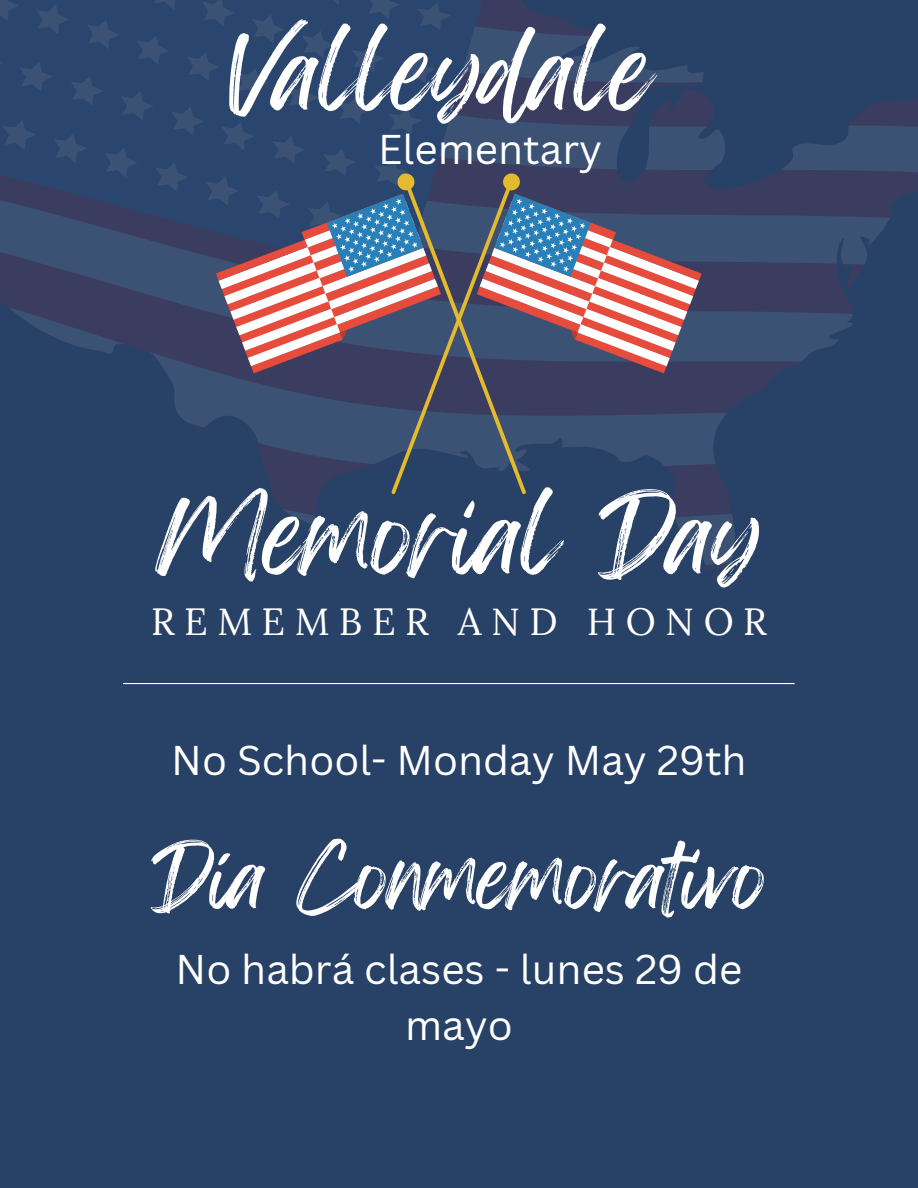
<style>
.page{position:relative;width:918px;height:1188px;background:#284166}
.page>*{position:absolute;margin:0;border:0;box-sizing:border-box;transform-origin:0 0}
.t1{font:91.5px "Feeling Passionate";color:#fff}
.t2{font:74.4px "Feeling Passionate";color:#fff}
.t3{font:40.5px/56.2px "Canva Sans";color:#fff;text-align:center}
.t4{font:37.8px "Lora";letter-spacing:.25em;color:#fff}
</style>
<div class="page">
<svg style="left:0;top:0;width:918px;height:565px"></svg>
<svg style="left:216px;top:173px;width:486px;height:321px"></svg>
<hr style="left:123px;top:683px;width:672px;height:1px;background:#fff">
<p class="t1" style="left:229px;top:-2px;width:425px">Valleydale</p>
<p class="t3" style="left:378px;top:120px;width:225px">Elementary</p>
<p class="t1" style="left:155px;top:462px;width:610px">Memorial Day</p>
<p class="t4" style="left:151px;top:597px;width:618px">REMEMBER AND HONOR</p>
<p class="t3" style="left:171px;top:732px;width:577px">No School- Monday May 29th</p>
<p class="t2" style="left:150px;top:818px;width:619px">Día Conmemorativo</p>
<p class="t3" style="left:176px;top:940px;width:568px">No habrá clases - lunes 29 de mayo</p>
</div>
